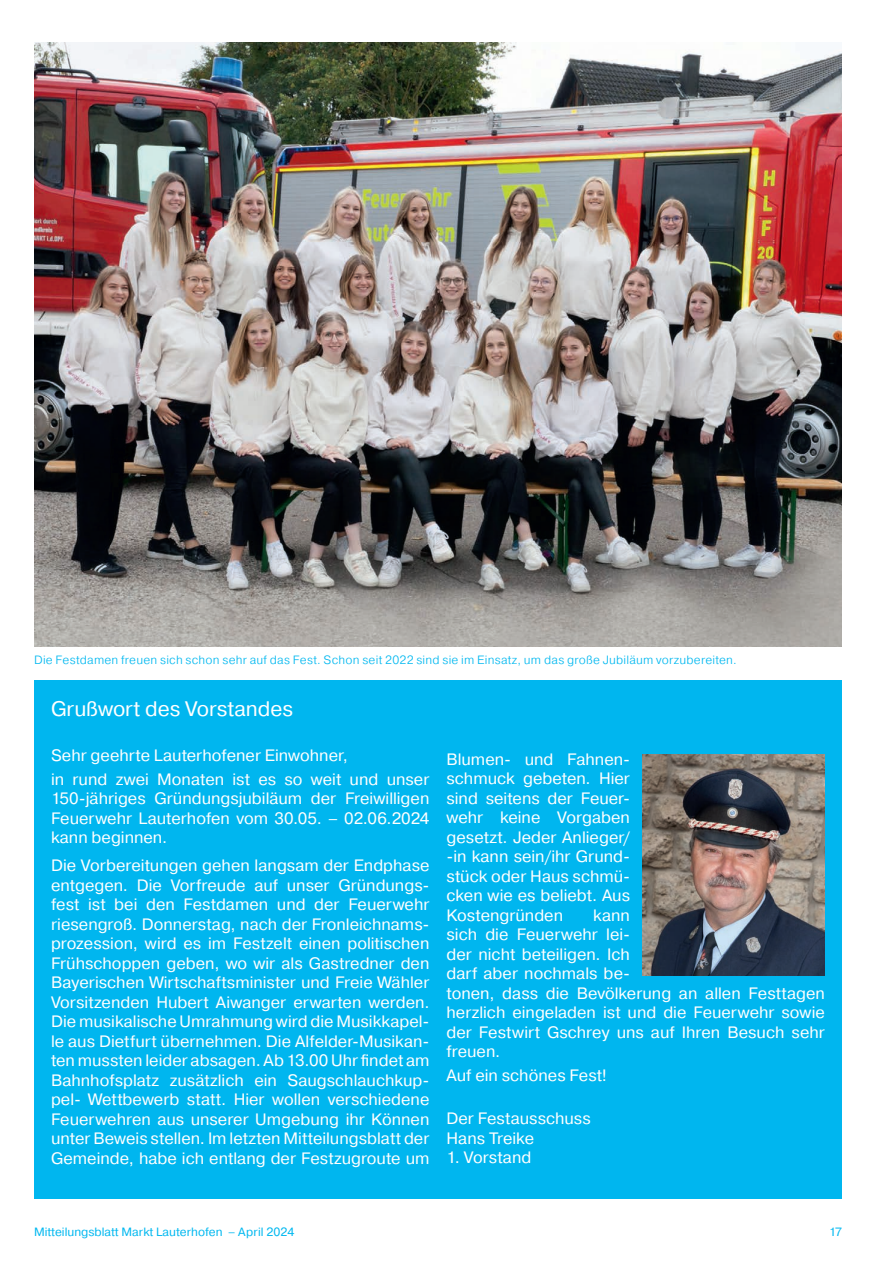
<style>
.page{position:relative;width:893px;height:1263px;background:#fff}
.page>*{position:absolute;margin:0;border:0;box-sizing:border-box;transform-origin:0 0}
.t1{font:21px "Pragmatica";color:#fff}
.t2{font:16.5px/19.5px "Pragmatica";color:#fff}
.t3{font:300 12px "Pragmatica";letter-spacing:.02em;color:#00b8f0}
.t4{font:12px "Pragmatica";color:#00b8f0}
</style>
<div class="page">
<div style="left:34px;top:680px;width:808px;height:519px;background:#00b6ef"></div>
<img style="left:34px;top:43px;width:808px;height:603px">
<img style="left:643px;top:755px;width:182px;height:221px">
<p class="t3" style="left:34px;top:652px;width:704px">Die Festdamen freuen sich schon sehr auf das Fest. Schon seit 2022 sind sie im Einsatz, um das große Jubiläum vorzubereiten.</p>
<p class="t1" style="left:51px;top:696px;width:243px">Grußwort des Vorstandes</p>
<p class="t2" style="left:51px;top:744px;width:380px;line-height:23.7px">Sehr geehrte Lauterhofener Einwohner,<br>in rund zwei Monaten ist es so weit und unser</p>
<p class="t2" style="left:51px;top:789px;width:380px;text-align:justify">150-jähriges Gründungsjubiläum der Freiwilligen Feuerwehr Lauterhofen vom 30.05. – 02.06.2024 kann beginnen.</p>
<p class="t2" style="left:51px;top:856px;width:380px;text-align:justify">Die Vorbereitungen gehen langsam der Endphase entgegen. Die Vorfreude auf unser Gründungs&shy;fest ist bei den Festdamen und der Feuerwehr riesengroß. Donnerstag, nach der Fronleichnams&shy;prozession, wird es im Festzelt einen politischen Frühschoppen geben, wo wir als Gastredner den Bayerischen Wirtschaftsminister und Freie Wähler Vorsitzenden Hubert Aiwanger erwarten werden.<br>Die musikalische Umrahmung wird die Musikkapel&shy;le aus Dietfurt übernehmen. Die Alfelder-Musikan&shy;ten mussten leider absagen. Ab 13.00 Uhr findet am Bahnhofsplatz zusätzlich ein Saugschlauchkup&shy;pel- Wettbewerb statt. Hier wollen verschiedene Feuerwehren aus unserer Umgebung ihr Können unter Beweis stellen. Im letzten Mitteilungsblatt der Gemeinde, habe ich entlang der Festzugroute um</p>
<p class="t2" style="left:446px;top:749px;width:185px;text-align:justify">Blumen- und Fahnen&shy;schmuck gebeten. Hier sind seitens der Feuer&shy;wehr keine Vorgaben gesetzt. Jeder Anlieger/ -in kann sein/ihr Grund&shy;stück oder Haus schmü&shy;cken wie es beliebt. Aus Kostengründen</p>
<p class="t2" style="left:446px;top:906px;width:380px;text-indent:147px">kann<br>sich die Feuerwehr lei-<br>der nicht beteiligen. Ich<br>darf aber nochmals be-<br>tonen, dass die Bevölkerung an allen Festtagen herzlich eingeladen ist und die Feuerwehr sowie der Festwirt Gschrey uns auf Ihren Besuch sehr freuen.</p>
<p class="t2" style="left:446px;top:1066px;width:162px">Auf ein schönes Fest!</p>
<p class="t2" style="left:446px;top:1109px;width:146px">Der Festausschuss<br>Hans Treike</p>
<p class="t2" style="left:446px;top:1148px;width:86px">1. Vorstand</p>
<p class="t4" style="left:34px;top:1224px;width:262px">Mitteilungsblatt Markt Lauterhofen – April 2024</p>
<p class="t4" style="left:829px;top:1224px;width:14px">17</p>
</div>
